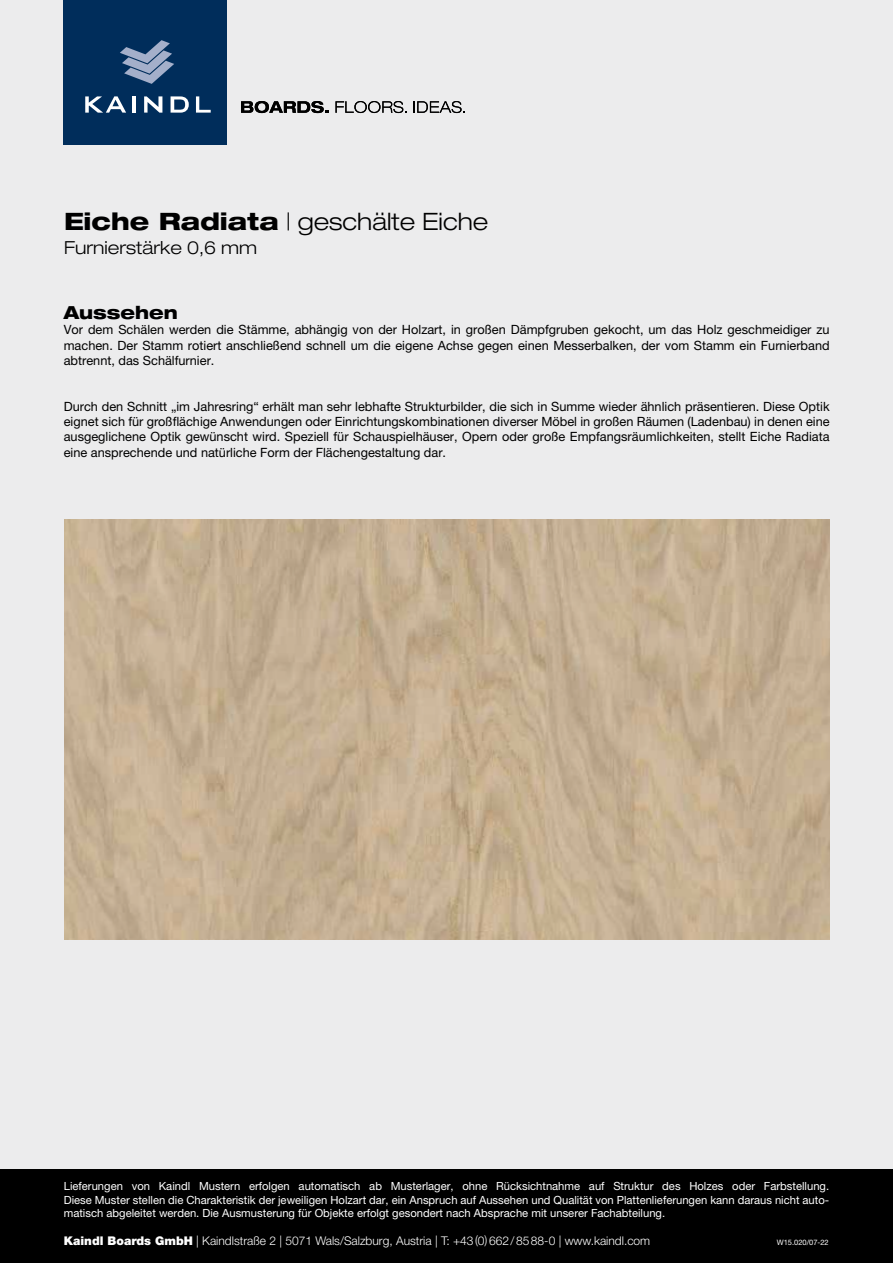
<style>
.page{position:relative;width:893px;height:1263px;background:#ececed}
.page>*{position:absolute;margin:0;border:0;box-sizing:border-box;transform-origin:0 0}
.t1{font:300 expanded 24px "Helvetica Neue LT Pro";color:#000}
.t2{font:300 expanded 18px "Helvetica Neue LT Pro";color:#000}
.t3{font:800 expanded 18px "Helvetica Neue LT Pro";color:#000}
.t4{font:12.75px/15.3px "Helvetica Neue LT Pro";color:#000;text-align:justify}
.t5{font:300 12px "Helvetica Neue LT Pro";color:#fff}
.t6{font:11.25px/13.5px "Helvetica Neue LT Pro";color:#fff;text-align:justify}
.t7{font:7.5px "Helvetica Neue LT Pro";color:#fff}
.s1{font-weight:800}
.s2{font-weight:900}
</style>
<div class="page">
<svg style="left:241px;top:101px;width:88px;height:12px"></svg>
<svg style="left:335px;top:101px;width:72px;height:12px"></svg>
<svg style="left:414px;top:101px;width:51px;height:12px"></svg>
<div style="left:64px;top:0;width:163px;height:145px;background:#002d5b"></div>
<svg style="left:85px;top:96px;width:41px;height:17px"></svg>
<svg style="left:144px;top:96px;width:18px;height:17px"></svg>
<svg style="left:171px;top:96px;width:18px;height:17px"></svg>
<svg style="left:196px;top:96px;width:15px;height:17px"></svg>
<hr style="left:132px;top:96px;width:3px;height:17px;background:#fff">
<svg style="left:120px;top:40px;width:54px;height:44px"></svg>
<img style="left:64px;top:520px;width:766px;height:420px">
<div style="left:0;top:1169px;width:893px;height:94px;background:#000"></div>
<h1 class="t1" style="left:64px;top:207px;width:426px"><span class="s1">Eiche Radiata</span> | geschälte Eiche</h1>
<h2 class="t2" style="left:64px;top:237px;width:195px">Furnierstärke 0,6 mm</h2>
<h2 class="t3" style="left:64px;top:301px;width:115px">Aussehen</h2>
<p class="t4" style="left:64px;top:322px;width:767px">Vor dem Schälen werden die Stämme, abhängig von der Holzart, in großen Dämpfgruben gekocht, um das Holz geschmeidiger zu machen. Der Stamm rotiert anschließend schnell um die eigene Achse gegen einen Messerbalken, der vom Stamm ein Furnierband abtrennt, das Schälfurnier.</p>
<p class="t4" style="left:64px;top:398px;width:767px">Durch den Schnitt „im Jahresring“ erhält man sehr lebhafte Strukturbilder, die sich in Summe wieder ähnlich präsentieren. Diese Optik eignet sich für großflächige Anwendungen oder Einrichtungskombinationen diverser Möbel in großen Räumen (Ladenbau) in denen eine ausgeglichene Optik gewünscht wird. Speziell für Schauspielhäuser, Opern oder große Empfangsräumlichkeiten, stellt Eiche Radiata eine ansprechende und natürliche Form der Flächengestaltung dar.</p>
<p class="t6" style="left:64px;top:1179px;width:767px">Lieferungen von Kaindl Mustern erfolgen automatisch ab Musterlager, ohne Rücksichtnahme auf Struktur des Holzes oder Farbstellung.<br>Diese Muster stellen die Charakteristik der jeweiligen Holzart dar, ein Anspruch auf Aussehen und Qualität von Plattenlieferungen kann daraus nicht auto&shy;matisch abgeleitet werden. Die Ausmusterung für Objekte erfolgt gesondert nach Absprache mit unserer Fachabteilung.</p>
<p class="t7" style="left:777px;top:1238px;width:53px">W15.020/07-22</p>
<p class="t5" style="left:64px;top:1233px;width:588px"><span class="s2">Kaindl Boards GmbH</span> | Kaindlstraße 2 | 5071 Wals/Salzburg, Austria | T: +43(0)662/8588-0 | www.kaindl.com</p>
</div>
